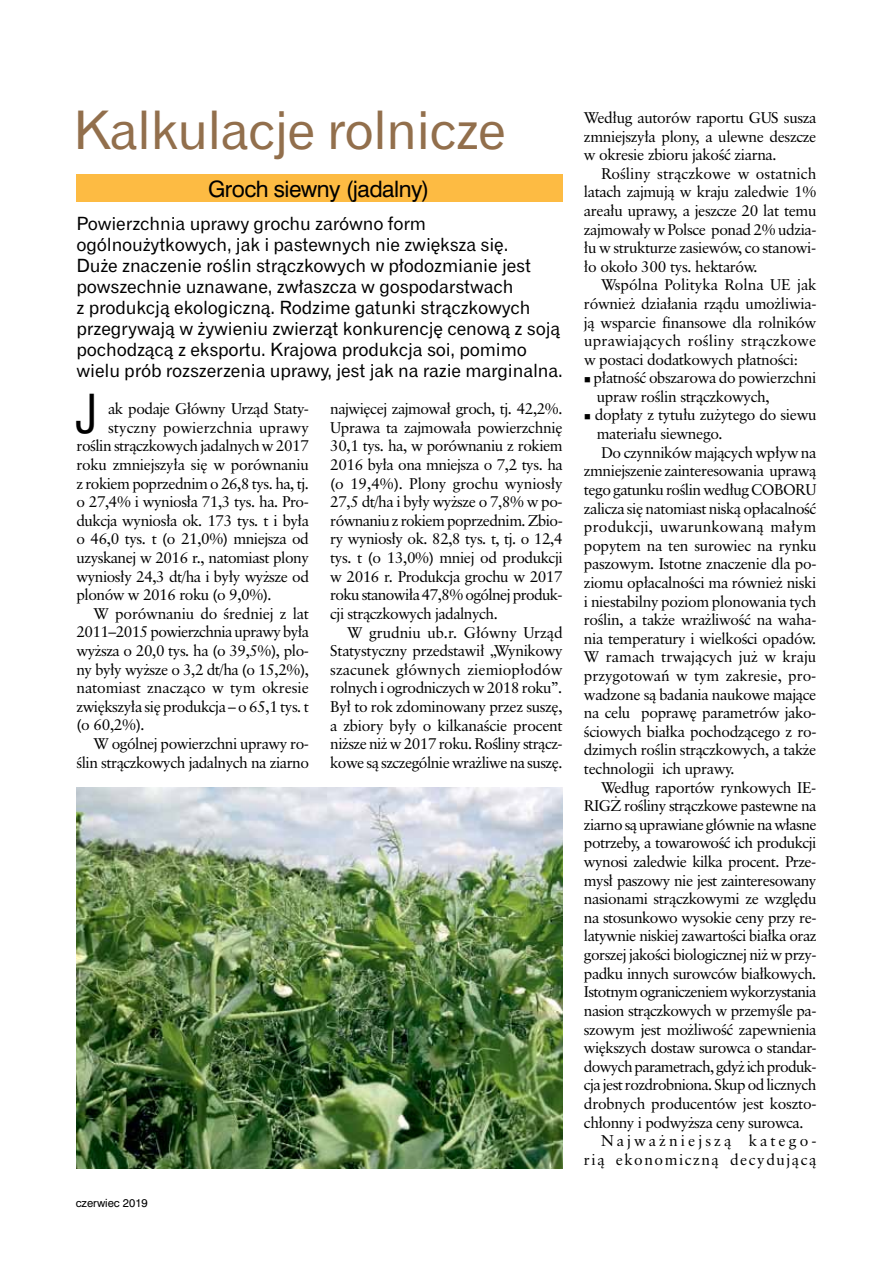
<style>
.page{position:relative;width:893px;height:1263px;background:#fff}
.page>*{position:absolute;margin:0;border:0;box-sizing:border-box;transform-origin:0 0}
.t1{font:49.2px "Swis 721 Cn PL";color:#000}
.t2{font:48px "Gothic 720 PL";letter-spacing:-.025em;color:#926f4c}
.t3{font:21px "Swis 721 PL";letter-spacing:-.025em;color:#000}
.t4{font:16.5px/21px "Gothic 720 PL";letter-spacing:-.01em;color:#000}
.t5{font:15.3px/18.6px "Class Garmnd PL";letter-spacing:-.03em;color:#000;text-align:justify}
.t6{font:15.3px "Class Garmnd PL";letter-spacing:-.005em;color:#000}
.t7{font:15.3px "Class Garmnd PL";color:#000}
.t8{font:15.3px "Class Garmnd PL";letter-spacing:.01em;color:#000}
.t9{font:15.3px "Class Garmnd PL";letter-spacing:.1em;color:#000}
.t10{font:15.3px "Class Garmnd PL";letter-spacing:.2em;color:#000}
.t11{font:10.5px "Swis 721 PL";color:#000}
</style>
<div class="page">
<div style="left:76px;top:175px;width:487px;height:27px;background:#fdbb43"></div>
<img style="left:76px;top:788px;width:487px;height:380px">
<h2 class="t2" style="left:73px;top:98px;width:434px">Kalkulacje rolnicze</h2>
<h3 class="t3" style="left:208px;top:175px;width:223px">Groch siewny (jadalny)</h3>
<p class="t4" style="left:76px;top:213px;width:488px">Powierzchnia uprawy grochu zarówno form ogólnoużytkowych, jak i pastewnych nie zwiększa się.<br>Duże znaczenie roślin strączkowych w płodozmianie jest powszechnie uznawane, zwłaszcza w gospodarstwach<br>z produkcją ekologiczną. Rodzime gatunki strączkowych przegrywają w żywieniu zwierząt konkurencję cenową z soją pochodzącą z eksportu. Krajowa produkcja soi, pomimo wielu prób rozszerzenia uprawy, jest jak na razie marginalna.</p>
<h1 class="t1" style="left:76px;top:382px;width:23px">J</h1>
<p class="t5" style="left:108px;top:399px;width:202px">ak podaje Główny Urząd Staty-</p>
<p class="t7" style="left:108px;top:418px;width:202px">styczny powierzchnia uprawy</p>
<p class="t5" style="left:76px;top:436px;width:234px">roślin strączkowych jadalnych w 2017</p>
<p class="t5" style="left:76px;top:455px;width:234px">roku zmniejszyła się w porównaniu</p>
<p class="t5" style="left:76px;top:474px;width:234px">z rokiem poprzednim o 26,8 tys. ha, tj.</p>
<p class="t5" style="left:76px;top:492px;width:234px">o 27,4% i wyniosła 71,3 tys. ha. Pro-</p>
<p class="t5" style="left:76px;top:511px;width:234px">dukcja wyniosła ok. 173 tys. t i była</p>
<p class="t5" style="left:76px;top:529px;width:234px">o 46,0 tys. t (o 21,0%) mniejsza od</p>
<p class="t5" style="left:76px;top:548px;width:234px">uzyskanej w 2016 r., natomiast plony</p>
<p class="t5" style="left:76px;top:567px;width:234px">wyniosły 24,3 dt/ha i były wyższe od</p>
<p class="t5" style="left:76px;top:585px;width:197px">plonów w 2016 roku (o 9,0%).</p>
<p class="t5" style="left:94px;top:604px;width:217px">W porównaniu do średniej z lat</p>
<p class="t5" style="left:76px;top:622px;width:234px">2011–2015 powierzchnia uprawy była</p>
<p class="t5" style="left:76px;top:641px;width:234px">wyższa o 20,0 tys. ha (o 39,5%), plo-</p>
<p class="t5" style="left:76px;top:660px;width:234px">ny były wyższe o 3,2 dt/ha (o 15,2%),</p>
<p class="t6" style="left:76px;top:678px;width:234px">natomiast znacząco w tym okresie</p>
<p class="t5" style="left:76px;top:697px;width:234px">zwiększyła się produkcja – o 65,1 tys. t</p>
<p class="t5" style="left:76px;top:715px;width:70px">(o 60,2%).</p>
<p class="t5" style="left:94px;top:734px;width:217px">W ogólnej powierzchni uprawy ro-</p>
<p class="t5" style="left:76px;top:753px;width:234px">ślin strączkowych jadalnych na ziarno</p>
<p class="t5" style="left:330px;top:399px;width:234px">najwięcej zajmował groch, tj. 42,2%.<br>Uprawa ta zajmowała powierzchnię 30,1 tys. ha, w porównaniu z rokiem 2016 była ona mniejsza o 7,2 tys. ha (o 19,4%). Plony grochu wyniosły 27,5 dt/ha i były wyższe o 7,8% w po&shy;równaniu z rokiem poprzednim. Zbio&shy;ry wyniosły ok. 82,8 tys. t, tj. o 12,4 tys. t (o 13,0%) mniej od produkcji w 2016 r. Produkcja grochu w 2017 roku stanowiła 47,8% ogólnej produk&shy;cji strączkowych jadalnych.</p>
<p class="t5" style="left:330px;top:622px;width:234px;text-indent:17px">W grudniu ub.r. Główny Urząd Statystyczny przedstawił „Wynikowy szacunek głównych ziemiopłodów rolnych i ogrodniczych w 2018 roku”.<br>Był to rok zdominowany przez suszę, a zbiory były o kilkanaście procent niższe niż w 2017 roku. Rośliny strącz&shy;kowe są szczególnie wrażliwe na suszę.</p>
<p class="t11" style="left:76px;top:1196px;width:74px">czerwiec 2019</p>
<p class="t5" style="left:584px;top:108px;width:234px">Według autorów raportu GUS susza zmniejszyła plony, a ulewne deszcze w okresie zbioru jakość ziarna.</p>
<p class="t5" style="left:584px;top:164px;width:234px;text-indent:17px">Rośliny strączkowe w ostatnich latach zajmują w kraju zaledwie 1% areału uprawy, a jeszcze 20 lat temu zajmowały w Polsce ponad 2% udzia&shy;łu w strukturze zasiewów, co stanowi&shy;ło około 300 tys. hektarów.</p>
<p class="t5" style="left:584px;top:276px;width:234px;text-indent:17px">Wspólna Polityka Rolna UE jak również działania rządu umożliwia&shy;ją wsparcie finansowe dla rolników uprawiających rośliny strączkowe w postaci dodatkowych płatności:</p>
<p class="t5" style="left:597px;top:368px;width:221px;text-indent:-13px">■ płatność obszarowa do powierzchni upraw roślin strączkowych,</p>
<p class="t5" style="left:584px;top:405px;width:234px">■ dopłaty z tytułu zużytego do siewu</p>
<p class="t5" style="left:597px;top:424px;width:128px">materiału siewnego.</p>
<p class="t5" style="left:601px;top:443px;width:217px">Do czynników mających wpływ na</p>
<p class="t5" style="left:584px;top:461px;width:234px">zmniejszenie zainteresowania uprawą</p>
<p class="t5" style="left:584px;top:480px;width:234px">tego gatunku roślin według COBORU</p>
<p class="t5" style="left:584px;top:499px;width:234px">zalicza się natomiast niską opłacalność</p>
<p class="t8" style="left:584px;top:517px;width:234px">produkcji, uwarunkowaną małym</p>
<p class="t5" style="left:584px;top:536px;width:234px">popytem na ten surowiec na rynku</p>
<p class="t5" style="left:584px;top:554px;width:234px">paszowym. Istotne znaczenie dla po-</p>
<p class="t5" style="left:584px;top:573px;width:234px">ziomu opłacalności ma również niski</p>
<p class="t5" style="left:584px;top:592px;width:234px">i niestabilny poziom plonowania tych</p>
<p class="t5" style="left:584px;top:610px;width:234px">roślin, a także wrażliwość na waha-</p>
<p class="t5" style="left:584px;top:629px;width:234px">nia temperatury i wielkości opadów.</p>
<p class="t7" style="left:584px;top:647px;width:234px">W ramach trwających już w kraju</p>
<p class="t6" style="left:584px;top:666px;width:234px">przygotowań w tym zakresie, pro-</p>
<p class="t5" style="left:584px;top:685px;width:234px">wadzone są badania naukowe mające</p>
<p class="t5" style="left:584px;top:703px;width:234px">na celu poprawę parametrów jako-</p>
<p class="t5" style="left:584px;top:722px;width:234px">ściowych białka pochodzącego z ro-</p>
<p class="t5" style="left:584px;top:740px;width:234px">dzimych roślin strączkowych, a także</p>
<p class="t5" style="left:584px;top:759px;width:152px">technologii ich uprawy.</p>
<p class="t5" style="left:601px;top:778px;width:217px">Według raportów rynkowych IE-</p>
<p class="t5" style="left:584px;top:796px;width:234px">RIGŻ rośliny strączkowe pastewne na</p>
<p class="t5" style="left:584px;top:815px;width:234px">ziarno są uprawiane głównie na własne</p>
<p class="t5" style="left:584px;top:833px;width:234px">potrzeby, a towarowość ich produkcji</p>
<p class="t5" style="left:584px;top:852px;width:234px">wynosi zaledwie kilka procent. Prze-</p>
<p class="t5" style="left:584px;top:871px;width:234px">mysł paszowy nie jest zainteresowany</p>
<p class="t5" style="left:584px;top:889px;width:234px">nasionami strączkowymi ze względu</p>
<p class="t5" style="left:584px;top:908px;width:234px">na stosunkowo wysokie ceny przy re-</p>
<p class="t5" style="left:584px;top:926px;width:234px">latywnie niskiej zawartości białka oraz</p>
<p class="t5" style="left:584px;top:945px;width:234px">gorszej jakości biologicznej niż w przy-</p>
<p class="t5" style="left:584px;top:964px;width:234px">padku innych surowców białkowych.</p>
<p class="t5" style="left:584px;top:982px;width:234px">Istotnym ograniczeniem wykorzystania</p>
<p class="t5" style="left:584px;top:1001px;width:234px">nasion strączkowych w przemyśle pa-</p>
<p class="t5" style="left:584px;top:1019px;width:234px">szowym jest możliwość zapewnienia</p>
<p class="t5" style="left:584px;top:1038px;width:234px">większych dostaw surowca o standar-</p>
<p class="t5" style="left:584px;top:1057px;width:234px">dowych parametrach, gdyż ich produk-</p>
<p class="t5" style="left:584px;top:1075px;width:234px">cja jest rozdrobniona. Skup od licznych</p>
<p class="t5" style="left:584px;top:1094px;width:234px">drobnych producentów jest koszto-</p>
<p class="t5" style="left:584px;top:1112px;width:221px">chłonny i podwyższa ceny surowca.</p>
<p class="t10" style="left:601px;top:1131px;width:217px">Najważniejszą katego-</p>
<p class="t9" style="left:584px;top:1150px;width:234px">rią ekonomiczną decydującą</p>
</div>
